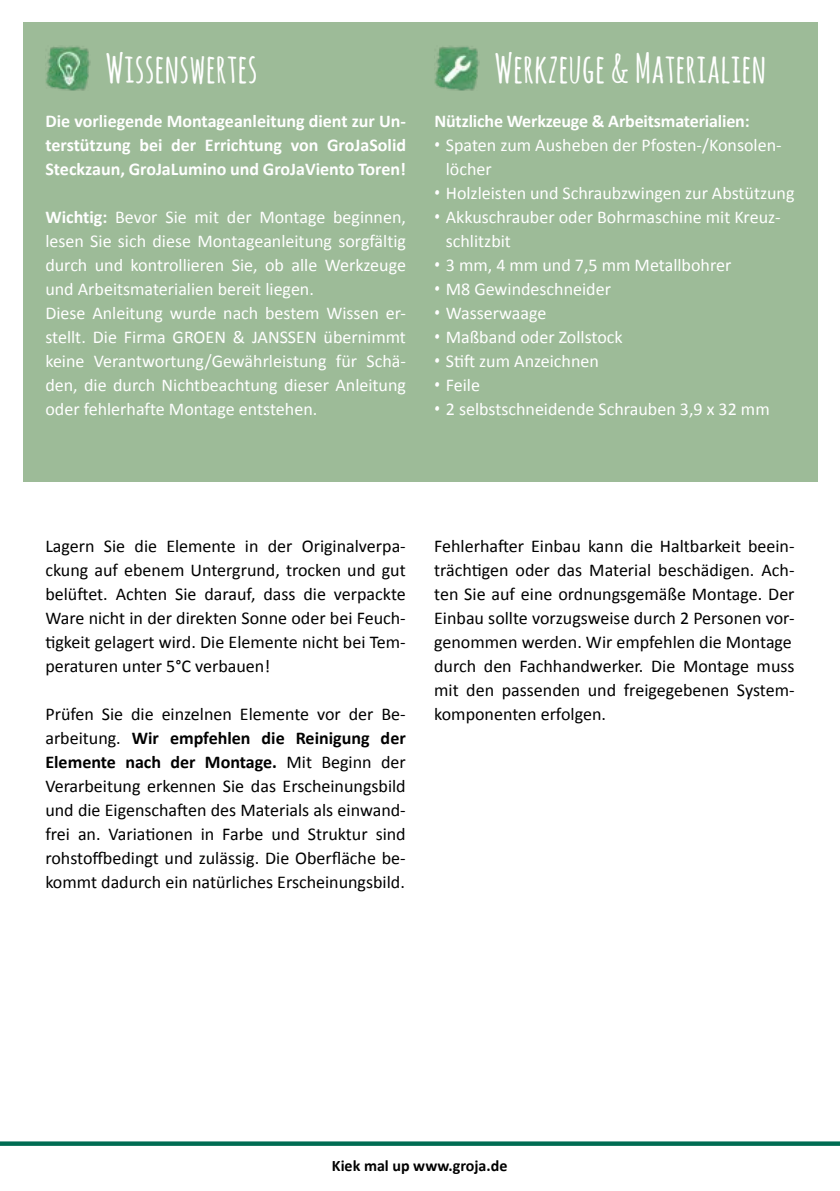
<style>
.page{position:relative;width:840px;height:1191px;background:#fff}
.page>*{position:absolute;margin:0;border:0;box-sizing:border-box;transform-origin:0 0}
.t1{font:700 40px "Amatic SC";color:#fff}
.t2{font:18px/24px "Calibri";color:#000;text-align:justify}
.t3{font:18px/24px "Calibri";color:#fff}
.t4{font:700 18px/24px "Calibri";letter-spacing:-.01em;color:#fff;text-align:justify}
.t5{font:700 16px "Calibri";color:#000}
.s1{font-weight:700}
.s2{font-family:"Amatic SC";font-weight:700}
</style>
<div class="page">
<svg style="left:0;top:1141px;width:839px;height:4px;background:#1b7b64"></svg>
<div style="left:23px;top:23px;width:793px;height:459px;background:#9dbb98"></div>
<img style="left:46px;top:46px;width:45px;height:45px">
<img style="left:435px;top:46px;width:44px;height:45px">
<h1 class="t1" style="left:105px;top:40px;width:153px">Wissenswertes</h1>
<h1 class="t1" style="left:494px;top:40px;width:273px">Werkzeuge &amp; Materialien</h1>
<p class="t4" style="left:45px;top:109px;width:362px">Die vorliegende Montageanleitung dient zur Un&shy;terstützung bei der Errichtung von GroJaSolid Steckzaun, GroJaLumino und GroJaViento Toren!</p>
<p class="t3" style="left:45px;top:205px;width:362px"><span class="s1">Wichtig:</span> Bevor Sie mit der Montage beginnen, lesen Sie sich diese Montageanleitung sorgfältig durch und kontrollieren Sie, ob alle Werkzeuge und Arbeitsmaterialien bereit liegen.<br>Diese Anleitung wurde nach bestem Wissen er&shy;stellt. Die Firma GROEN &amp; JANSSEN übernimmt keine Verantwortung/Gewährleistung für Schä&shy;den, die durch Nichtbeachtung dieser Anleitung oder fehlerhafte Montage entstehen.</p>
<p class="t4" style="left:434px;top:109px;width:316px">Nützliche Werkzeuge &amp; Arbeitsmaterialien:</p>
<p class="t3" style="left:445px;top:133px;width:337px;text-indent:-11px"><span class="s2">•</span> Spaten zum Ausheben der Pfosten-/Konsolen&shy;löcher</p>
<p class="t3" style="left:434px;top:181px;width:361px"><span class="s2">•</span> Holzleisten und Schraubzwingen zur Abstützung</p>
<p class="t3" style="left:445px;top:205px;width:336px;text-indent:-11px"><span class="s2">•</span> Akkuschrauber oder Bohrmaschine mit Kreuz&shy;schlitzbit</p>
<p class="t3" style="left:434px;top:253px;width:298px"><span class="s2">•</span> 3 mm, 4 mm und 7,5 mm Metallbohrer</p>
<p class="t3" style="left:434px;top:277px;width:178px"><span class="s2">•</span> M8 Gewindeschneider</p>
<p class="t3" style="left:434px;top:301px;width:113px"><span class="s2">•</span> Wasserwaage</p>
<p class="t3" style="left:434px;top:325px;width:190px"><span class="s2">•</span> Maßband oder Zollstock</p>
<p class="t3" style="left:434px;top:349px;width:166px"><span class="s2">•</span> Stift zum Anzeichnen</p>
<p class="t3" style="left:434px;top:373px;width:47px"><span class="s2">•</span> Feile</p>
<p class="t3" style="left:434px;top:397px;width:336px"><span class="s2">•</span> 2 selbstschneidende Schrauben 3,9 x 32 mm</p>
<p class="t2" style="left:45px;top:534px;width:362px">Lagern Sie die Elemente in der Originalverpa&shy;ckung auf ebenem Untergrund, trocken und gut belüftet. Achten Sie darauf, dass die verpackte Ware nicht in der direkten Sonne oder bei Feuch&shy;tigkeit gelagert wird. Die Elemente nicht bei Tem&shy;peraturen unter 5°C verbauen!</p>
<p class="t2" style="left:45px;top:702px;width:361px">Prüfen Sie die einzelnen Elemente vor der Be&shy;arbeitung. <span class="s1">Wir empfehlen die Reinigung der Elemente nach der Montage.</span> Mit Beginn der Verarbeitung erkennen Sie das Erscheinungsbild und die Eigenschaften des Materials als einwand&shy;frei an. Variationen in Farbe und Struktur sind rohstoffbedingt und zulässig. Die Oberfläche be&shy;kommt dadurch ein natürliches Erscheinungsbild.</p>
<p class="t2" style="left:434px;top:534px;width:362px;text-align:left">Fehlerhafter Einbau kann die Haltbarkeit beein&shy;trächtigen oder das Material beschädigen. Ach&shy;ten Sie auf eine ordnungsgemäße Montage. Der Einbau sollte vorzugsweise durch 2 Personen vor&shy;genommen werden. Wir empfehlen die Montage durch den Fachhandwerker. Die Montage muss mit den passenden und freigegebenen System&shy;komponenten erfolgen.</p>
<p class="t5" style="left:332px;top:1155px;width:177px">Kiek mal up www.groja.de</p>
</div>
